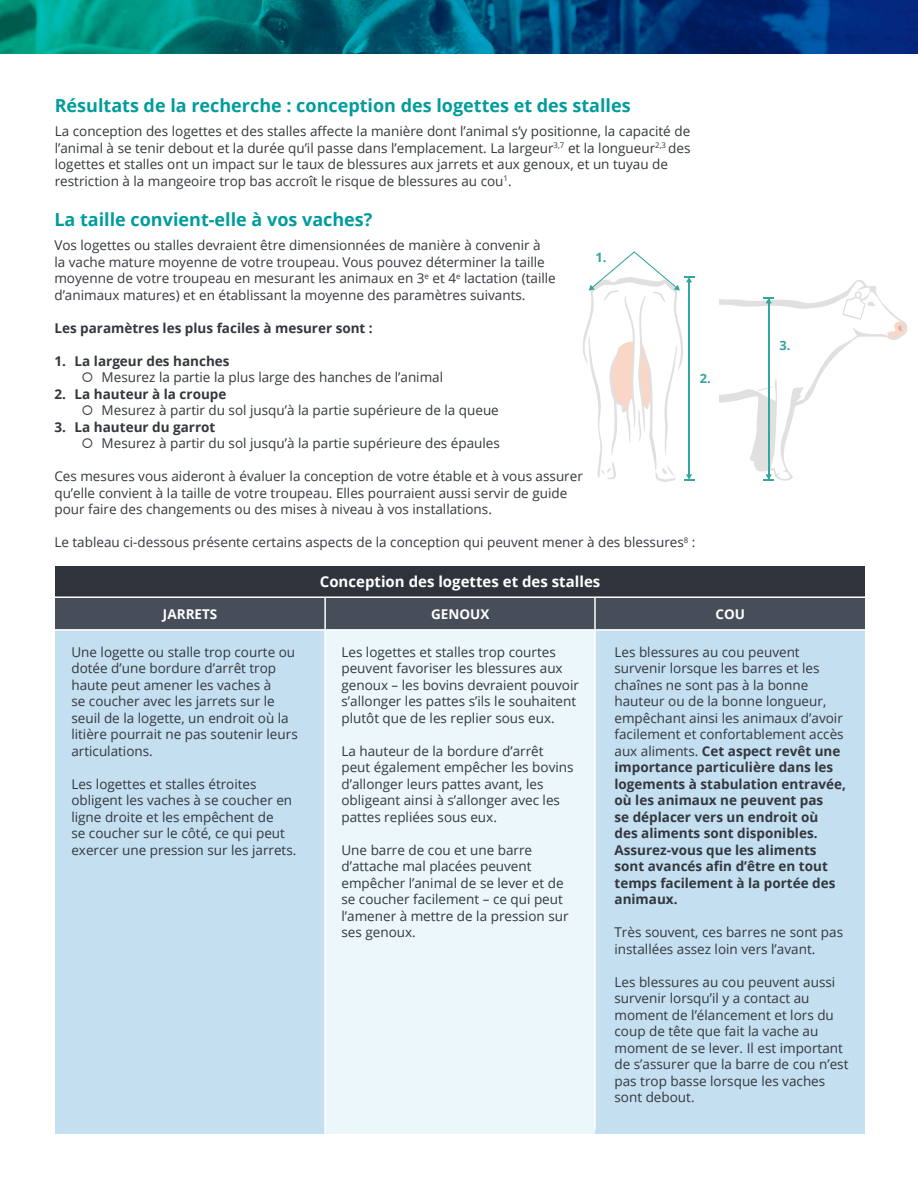
<style>
.page{position:relative;width:918px;height:1188px;background:#fff}
.page>*{position:absolute;margin:0;border:0;box-sizing:border-box;transform-origin:0 0}
.subheading{font:700 18px "Open Sans";color:#009c9c}
.t1{font:700 15px "Open Sans";color:#fff}
.body{font:13.5px/16.5px "Open Sans";color:#33373e}
.body-2{font:700 13.5px/16.5px "Open Sans";color:#33373e}
.t2{font:700 13.5px "Open Sans";color:#fff}
.t3{font:700 12.9px "Open Sans";color:#33a69e}
.s1{font-weight:400}
</style>
<div class="page">
<div style="left:596px;top:624px;width:269px;height:510px;background:#c4dfef"></div>
<svg style="left:0;top:0;width:918px;height:54px;background:#005879"></svg>
<div style="left:324px;top:624px;width:271px;height:510px;background:#ebf7fa"></div>
<div style="left:55px;top:627px;width:270px;height:507px;background:#c4dfef"></div>
<div style="left:55px;top:596px;width:810px;height:34px;background:#474d59"></div>
<div style="left:55px;top:566px;width:810px;height:30px;background:#2f343c"></div>
<hr style="left:33px;top:596px;width:850px;height:2px;background:#fff">
<hr style="left:324px;top:597px;width:2px;height:537px;background:#fff">
<hr style="left:594px;top:597px;width:2px;height:532px;background:#fff">
<hr style="left:35px;top:629px;width:850px;height:2px;background:#fff">
<svg style="left:583px;top:251px;width:111px;height:231px"></svg>
<svg style="left:719px;top:280px;width:189px;height:201px"></svg>
<p class="subheading" style="left:55px;top:93px;width:577px">Résultats de la recherche : conception des logettes et des stalles</p>
<p class="body" style="left:55px;top:123px;width:637px">La conception des logettes et des stalles affecte la manière dont l’animal s’y positionne, la capacité de l’animal à se tenir debout et la durée qu’il passe dans l’emplacement. La largeur<sup>3,7</sup> et la longueur<sup>2,3</sup> des logettes et stalles ont un impact sur le taux de blessures aux jarrets et aux genoux, et un tuyau de restriction à la mangeoire trop bas accroît le risque de blessures au cou<sup>1</sup>.</p>
<p class="subheading" style="left:54px;top:207px;width:320px">La taille convient-elle à vos vaches?</p>
<p class="body" style="left:54px;top:237px;width:503px">Vos logettes ou stalles devraient être dimensionnées de manière à convenir à<br>la vache mature moyenne de votre troupeau. Vous pouvez déterminer la taille moyenne de votre troupeau en mesurant les animaux en 3<sup>e</sup> et 4<sup>e</sup> lactation (taille d’animaux matures) et en établissant la moyenne des paramètres suivants.</p>
<p class="body-2" style="left:54px;top:319px;width:320px">Les paramètres les plus faciles à mesurer sont :</p>
<p class="body-2" style="left:54px;top:352px;width:177px">1. La largeur des hanches</p>
<p class="body" style="left:102px;top:369px;width:343px">Mesurez la partie la plus large des hanches de l’animal</p>
<p class="body-2" style="left:54px;top:385px;width:174px">2. La hauteur à la croupe</p>
<p class="body" style="left:102px;top:402px;width:399px">Mesurez à partir du sol jusqu’à la partie supérieure de la queue</p>
<p class="body-2" style="left:54px;top:418px;width:162px">3. La hauteur du garrot</p>
<p class="body" style="left:102px;top:435px;width:400px">Mesurez à partir du sol jusqu’à la partie supérieure des épaules</p>
<p class="body" style="left:54px;top:468px;width:530px">Ces mesures vous aideront à évaluer la conception de votre étable et à vous assurer qu’elle convient à la taille de votre troupeau. Elles pourraient aussi servir de guide pour faire des changements ou des mises à niveau à vos installations.</p>
<p class="body" style="left:54px;top:534px;width:643px">Le tableau ci-dessous présente certains aspects de la conception qui peuvent mener à des blessures<sup>8</sup> :</p>
<p class="t3" style="left:595px;top:248px;width:13px">1.</p>
<p class="t3" style="left:700px;top:369px;width:13px">2.</p>
<p class="t1" style="left:320px;top:571px;width:282px">Conception des logettes et des stalles</p>
<p class="t2" style="left:163px;top:604px;width:56px">JARRETS</p>
<p class="t2" style="left:431px;top:604px;width:60px">GENOUX</p>
<p class="t2" style="left:716px;top:604px;width:31px">COU</p>
<p class="t3" style="left:779px;top:337px;width:13px">3.</p>
<p class="body" style="left:71px;top:643px;width:228px">Une logette ou stalle trop courte ou dotée d’une bordure d’arrêt trop haute peut amener les vaches à<br>se coucher avec les jarrets sur le seuil de la logette, un endroit où la litière pourrait ne pas soutenir leurs articulations.</p>
<p class="body" style="left:71px;top:775px;width:227px">Les logettes et stalles étroites obligent les vaches à se coucher en ligne droite et les empêchent de<br>se coucher sur le côté, ce qui peut exercer une pression sur les jarrets.</p>
<p class="body" style="left:341px;top:643px;width:239px">Les logettes et stalles trop courtes peuvent favoriser les blessures aux genoux – les bovins devraient pouvoir s’allonger les pattes s’ils le souhaitent plutôt que de les replier sous eux.</p>
<p class="body" style="left:341px;top:742px;width:234px">La hauteur de la bordure d’arrêt peut également empêcher les bovins d’allonger leurs pattes avant, les obligeant ainsi à s’allonger avec les pattes repliées sous eux.</p>
<p class="body" style="left:341px;top:841px;width:229px">Une barre de cou et une barre d’attache mal placées peuvent empêcher l’animal de se lever et de se coucher facilement – ce qui peut l’amener à mettre de la pression sur ses genoux.</p>
<p class="body-2" style="left:615px;top:643px;width:233px"><span class="s1">Les blessures au cou peuvent survenir lorsque les barres et les chaînes ne sont pas à la bonne hauteur ou de la bonne longueur, empêchant ainsi les animaux d’avoir facilement et confortablement accès aux aliments.</span> Cet aspect revêt une importance particulière dans les logements à stabulation entravée, où les animaux ne peuvent pas<br>se déplacer vers un endroit où<br>des aliments sont disponibles.<br>Assurez-vous que les aliments sont avancés afin d’être en tout temps facilement à la portée des animaux.</p>
<p class="body" style="left:615px;top:924px;width:230px">Très souvent, ces barres ne sont pas installées assez loin vers l’avant.</p>
<p class="body" style="left:615px;top:973px;width:235px">Les blessures au cou peuvent aussi survenir lorsqu’il y a contact au moment de l’élancement et lors du coup de tête que fait la vache au moment de se lever. Il est important de s’assurer que la barre de cou n’est pas trop basse lorsque les vaches sont debout.</p>
</div>
